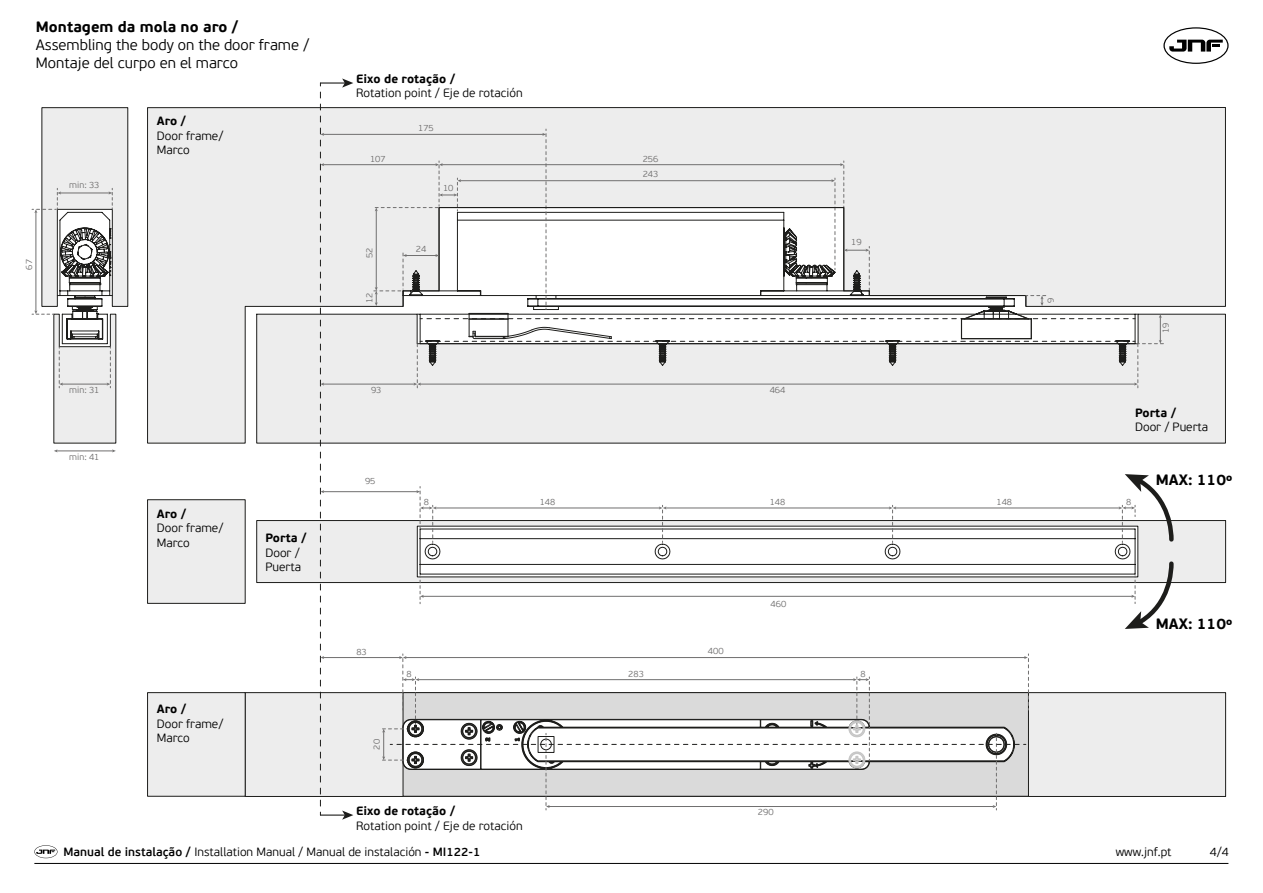
<style>
.page{position:relative;width:1263px;height:893px;background:#fff}
.page>*{position:absolute;margin:0;border:0;box-sizing:border-box;transform-origin:0 0}
.t1{font:300 15px/18px "PF Beau Sans Pro";color:#000}
.t2{font:700 15px "PF Beau Sans Pro";color:#000}
.t3{font:300 12px/14.4px "PF Beau Sans Pro";color:#000}
.t4{font:700 12px "PF Beau Sans Pro";color:#000}
.t5{font:300 9px "PF Beau Sans Pro";color:#706f6f}
.s1{font-weight:600}
</style>
<div class="page">
<div style="left:245px;top:692px;width:981px;height:105px;background:#ededed;border:1px solid #1d1d1b"></div>
<svg style="left:34px;top:845px;width:23px;height:13px"></svg>
<hr style="left:34px;top:863px;width:1194px;height:1px;background:#000">
<div style="left:256px;top:520px;width:970px;height:63px;background:#ededed;border:1px solid #1d1d1b"></div>
<div style="left:147px;top:107px;width:1079px;height:336px;background:#ededed"></div>
<div style="left:147px;top:499px;width:98px;height:104px;background:#ededed;border:1px solid #1d1d1b"></div>
<svg style="left:1163px;top:27px;width:65px;height:37px"></svg>
<hr style="left:323px;top:491px;width:94px;height:1px;background:#706f6f">
<svg style="left:416px;top:474px;width:760px;height:155px"></svg>
<hr style="left:323px;top:164px;width:113px;height:1px;background:#706f6f">
<hr style="left:56px;top:451px;width:57px;height:1px;background:#706f6f">
<hr style="left:323px;top:384px;width:92px;height:1px;background:#706f6f">
<hr style="left:323px;top:134px;width:220px;height:1px;background:#706f6f">
<svg style="left:32px;top:107px;width:96px;height:336px"></svg>
<svg style="left:373px;top:129px;width:790px;height:259px"></svg>
<div style="left:147px;top:692px;width:98px;height:104px;background:#ededed;border:1px solid #1d1d1b"></div>
<hr style="left:323px;top:657px;width:77px;height:1px;background:#706f6f">
<svg style="left:320px;top:84px;width:4px;height:722px"></svg>
<svg style="left:380px;top:654px;width:652px;height:210px"></svg>
<hr style="left:320px;top:814px;width:25px;height:2px;background:#1d1d1b">
<svg style="left:342px;top:810px;width:11px;height:10px"></svg>
<hr style="left:320px;top:82px;width:25px;height:2px;background:#1d1d1b">
<svg style="left:342px;top:78px;width:11px;height:10px"></svg>
<p class="t2" style="left:36px;top:17px;width:204px">Montagem da mola no aro /</p>
<p class="t1" style="left:36px;top:36px;width:275px">Assembling the body on the door frame /<br>Montaje del curpo en el marco</p>
<p class="t5" style="left:24px;top:270px;width:12px;rotate:-90deg">67</p>
<p class="t5" style="left:69px;top:180px;width:32px">min: 33</p>
<p class="t4" style="left:157px;top:114px;width:31px">Aro /</p>
<p class="t3" style="left:157px;top:129px;width:68px">Door frame/<br>Marco</p>
<p class="t4" style="left:356px;top:71px;width:101px">Eixo de rotação /</p>
<p class="t3" style="left:356px;top:86px;width:168px">Rotation point / Eje de rotación</p>
<p class="t5" style="left:418px;top:122px;width:17px">175</p>
<p class="t5" style="left:370px;top:153px;width:17px">107</p>
<p class="t5" style="left:643px;top:153px;width:17px">256</p>
<p class="t5" style="left:364px;top:258px;width:12px;rotate:-90deg">52</p>
<p class="t5" style="left:443px;top:182px;width:12px">10</p>
<p class="t5" style="left:416px;top:244px;width:12px">24</p>
<p class="t5" style="left:643px;top:169px;width:17px">243</p>
<p class="t5" style="left:851px;top:237px;width:12px">19</p>
<p class="t5" style="left:364px;top:303px;width:12px;rotate:-90deg">12</p>
<p class="t5" style="left:1045px;top:303px;width:7px;rotate:-90deg">9</p>
<p class="t5" style="left:69px;top:385px;width:32px">min: 31</p>
<p class="t5" style="left:371px;top:385px;width:12px">93</p>
<p class="t5" style="left:69px;top:452px;width:32px">min: 41</p>
<p class="t5" style="left:365px;top:475px;width:12px">95</p>
<p class="t5" style="left:770px;top:385px;width:17px">464</p>
<p class="t5" style="left:1161px;top:333px;width:12px;rotate:-90deg">19</p>
<p class="t4" style="left:1135px;top:405px;width:43px">Porta /</p>
<p class="t3" style="left:1135px;top:420px;width:75px">Door / Puerta</p>
<p class="t2" style="left:1156px;top:471px;width:78px">MAX: 110º</p>
<p class="t4" style="left:157px;top:506px;width:31px">Aro /</p>
<p class="t3" style="left:157px;top:521px;width:68px">Door frame/<br>Marco</p>
<p class="t4" style="left:265px;top:531px;width:43px">Porta /</p>
<p class="t3" style="left:265px;top:545px;width:37px">Door /<br>Puerta</p>
<p class="t4" style="left:157px;top:702px;width:31px">Aro /</p>
<p class="t3" style="left:157px;top:717px;width:68px">Door frame/<br>Marco</p>
<p class="t5" style="left:424px;top:497px;width:7px">8</p>
<p class="t5" style="left:540px;top:497px;width:17px">148</p>
<p class="t5" style="left:770px;top:497px;width:17px">148</p>
<p class="t5" style="left:1126px;top:497px;width:7px">8</p>
<p class="t5" style="left:996px;top:497px;width:17px">148</p>
<p class="t5" style="left:771px;top:599px;width:17px">460</p>
<p class="t2" style="left:1156px;top:614px;width:78px">MAX: 110º</p>
<p class="t5" style="left:356px;top:647px;width:12px">83</p>
<p class="t5" style="left:708px;top:646px;width:17px">400</p>
<p class="t5" style="left:406px;top:669px;width:7px">8</p>
<p class="t5" style="left:628px;top:669px;width:17px">283</p>
<p class="t5" style="left:860px;top:669px;width:7px">8</p>
<p class="t5" style="left:371px;top:750px;width:12px;rotate:-90deg">20</p>
<p class="t4" style="left:356px;top:803px;width:101px">Eixo de rotação /</p>
<p class="t3" style="left:356px;top:818px;width:168px">Rotation point / Eje de rotación</p>
<p class="t5" style="left:758px;top:807px;width:17px">290</p>
<p class="t3" style="left:64px;top:845px;width:418px"><span class="s1">Manual de instalação /</span> Installation Manual / Manual de instalación <span class="s1">- MI122-1</span></p>
<p class="t3" style="left:1116px;top:845px;width:57px">www.jnf.pt</p>
<p class="t3" style="left:1210px;top:845px;width:21px">4/4</p>
</div>
